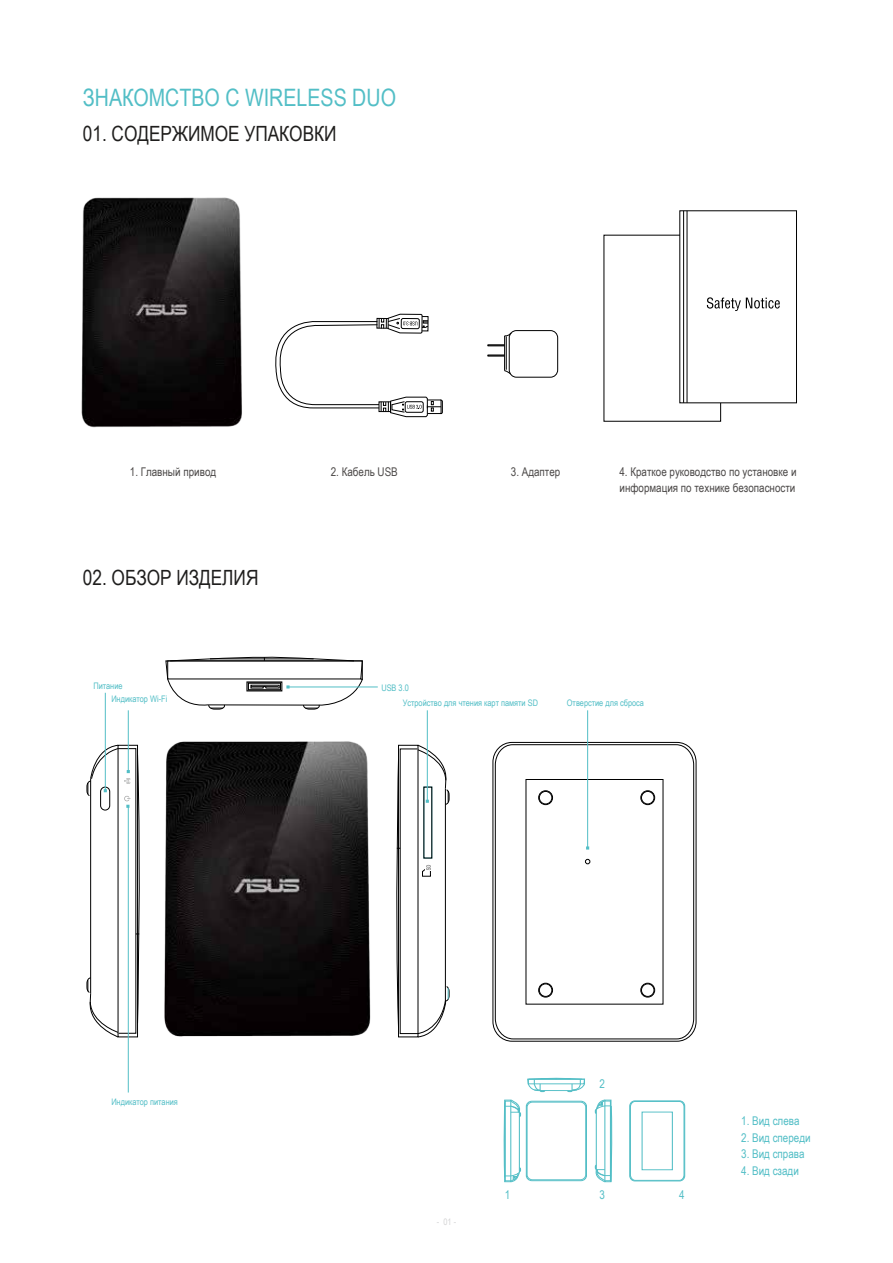
<style>
.page{position:relative;width:893px;height:1263px;background:#fff}
.page>*{position:absolute;margin:0;border:0;box-sizing:border-box;transform-origin:0 0}
.t1{font:24px "Arial Narrow";color:#52bec6}
.t2{font:21px "Arial Narrow";color:#1f1e1d}
.t3{font:12px/16.5px "Arial Narrow";color:#4c4948}
.t4{font:12px "Arial Narrow";color:#52bec6}
.t5{font:9px "Arial Narrow";color:#52bec6}
.t6{font:9px "Arial Narrow";color:#d3d3d4}
</style>
<div class="page">
<img style="left:125px;top:723px;width:284px;height:351px">
<img style="left:81px;top:197px;width:161px;height:231px">
<svg style="left:275px;top:314px;width:168px;height:103px"></svg>
<div style="left:509px;top:330px;width:49px;height:47px;border:1px solid #000;border-radius:7px"></div>
<svg style="left:487px;top:332px;width:25px;height:42px"></svg>
<hr style="left:506px;top:336px;width:1px;height:34px;background:#000">
<div style="left:680px;top:211px;width:117px;height:192px;border:1px solid #000"></div>
<hr style="left:683px;top:211px;width:1px;height:192px;background:#000">
<hr style="left:687px;top:211px;width:1px;height:192px;background:#000">
<svg style="left:707px;top:297px;width:73px;height:14px"></svg>
<div style="left:493px;top:742px;width:203px;height:299px;border:1px solid #000;border-radius:19px"></div>
<svg style="left:495px;top:744px;width:199px;height:295px"></svg>
<svg style="left:585px;top:859px;width:5px;height:5px"></svg>
<div style="left:538px;top:790px;width:15px;height:15px;border:1px solid #000;border-radius:50%"></div>
<div style="left:539px;top:791px;width:13px;height:13px;border:1px solid #000;border-radius:50%"></div>
<div style="left:641px;top:790px;width:14px;height:15px;border:1px solid #000;border-radius:50%"></div>
<div style="left:641px;top:791px;width:13px;height:13px;border:1px solid #000;border-radius:50%"></div>
<div style="left:538px;top:983px;width:15px;height:14px;border:1px solid #000;border-radius:50%"></div>
<div style="left:539px;top:984px;width:13px;height:13px;border:1px solid #000;border-radius:50%"></div>
<div style="left:641px;top:983px;width:14px;height:14px;border:1px solid #000;border-radius:50%"></div>
<div style="left:641px;top:984px;width:13px;height:13px;border:1px solid #000;border-radius:50%"></div>
<hr style="left:128px;top:806px;width:1px;height:286px;background:#52bec6">
<hr style="left:128px;top:710px;width:1px;height:61px;background:#52bec6">
<hr style="left:105px;top:693px;width:1px;height:98px;background:#52bec6">
<svg style="left:87px;top:745px;width:54px;height:292px"></svg>
<hr style="left:287px;top:687px;width:91px;height:1px;background:#52bec6">
<svg style="left:165px;top:656px;width:198px;height:53px"></svg>
<hr style="left:427px;top:710px;width:1px;height:91px;background:#52bec6">
<hr style="left:587px;top:710px;width:1px;height:138px;background:#52bec6">
<svg style="left:395px;top:745px;width:54px;height:292px"></svg>
<div style="left:630px;top:1101px;width:55px;height:80px;border:1px solid #52bec6;border-radius:5px"></div>
<svg style="left:630px;top:1101px;width:54px;height:79px"></svg>
<svg style="left:595px;top:1100px;width:17px;height:82px"></svg>
<svg style="left:528px;top:1078px;width:57px;height:14px"></svg>
<svg style="left:503px;top:1100px;width:18px;height:82px"></svg>
<div style="left:526px;top:1101px;width:60px;height:80px;border:1px solid #52bec6;border-radius:5px"></div>
<div style="left:527px;top:1102px;width:59px;height:78px;border:1px solid #52bec6;border-radius:5px"></div>
<h1 class="t1" style="left:83px;top:80px;width:27px">ЗНАКОМСТВО</h1>
<h1 class="t1" style="left:225px;top:80px;width:96px">С WIRELESS</h1>
<h1 class="t1" style="left:352px;top:80px;width:29px">DUO</h1>
<h2 class="t2" style="left:83px;top:118px;width:55px">01. СОДЕРЖИМОЕ</h2>
<h2 class="t2" style="left:244px;top:118px;width:13px">УПАКОВКИ</h2>
<p class="t3" style="left:130px;top:463px;width:88px">1. ГЛАВНЫЙ ПРИВОД</p>
<p class="t3" style="left:331px;top:463px;width:69px">2. КАБЕЛЬ USB</p>
<p class="t3" style="left:511px;top:463px;width:51px">3. АДАПТЕР</p>
<h2 class="t2" style="left:83px;top:562px;width:55px">02. ОБЗОР</h2>
<h2 class="t2" style="left:176px;top:562px;width:13px">ИЗДЕЛИЯ</h2>
<p class="t5" style="left:93px;top:679px;width:31px">ПИТАНИЕ</p>
<p class="t5" style="left:381px;top:681px;width:29px">USB 3.0</p>
<p class="t3" style="left:619px;top:463px;width:179px">4. КРАТКОЕ РУКОВОДСТВО ПО УСТАНОВКЕ И<br>ИНФОРМАЦИЯ ПО ТЕХНИКЕ БЕЗОПАСНОСТИ</p>
<p class="t5" style="left:111px;top:693px;width:57px">ИНДИКАТОР WI-FI</p>
<p class="t5" style="left:111px;top:1095px;width:68px">ИНДИКАТОР ПИТАНИЯ</p>
<p class="t5" style="left:403px;top:696px;width:137px">УСТРОЙСТВО ДЛЯ ЧТЕНИЯ КАРТ ПАМЯТИ SD</p>
<p class="t5" style="left:567px;top:696px;width:79px">ОТВЕРСТИЕ ДЛЯ СБРОСА</p>
<p class="t6" style="left:437px;top:1215px;width:21px">- 01 -</p>
<p class="t4" style="left:599px;top:1075px;width:7px">2</p>
<p class="t4" style="left:505px;top:1186px;width:7px">1</p>
<p class="t4" style="left:599px;top:1186px;width:7px">3</p>
<p class="t4" style="left:679px;top:1186px;width:7px">4</p>
<p class="t4" style="left:741px;top:1112px;width:60px">1. ВИД СЛЕВА</p>
<p class="t4" style="left:741px;top:1128px;width:71px">2. ВИД СПЕРЕДИ</p>
<p class="t4" style="left:741px;top:1145px;width:65px">3. ВИД СПРАВА</p>
<p class="t4" style="left:741px;top:1161px;width:59px">4. ВИД СЗАДИ</p>
</div>
